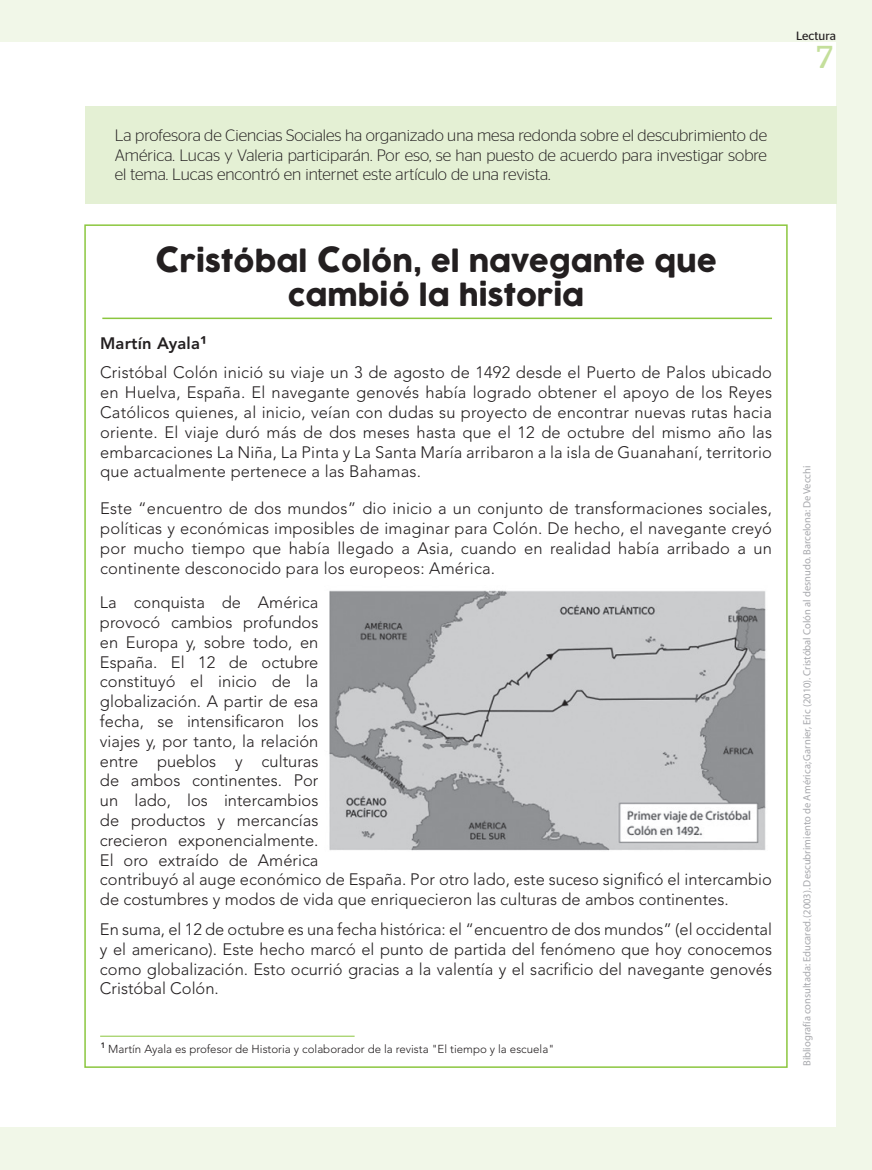
<style>
.page{position:relative;width:872px;height:1170px;background:#fff}
.page>*{position:absolute;margin:0;border:0;box-sizing:border-box;transform-origin:0 0}
.t1{font:31.65px "Stag";color:#c4df9b}
.t2{font:28.5px/34.2px "Cocogoose";color:#231f20;text-align:center}
.t3{font:300 16.5px/19.8px "Avenir LT Std";color:#231f20;text-align:justify}
.t4{font:300 16.5px/19.8px "Stag Sans";color:#231f20;text-align:justify}
.t5{font:12px "Stag Sans";color:#231f20}
.t6{font:300 11.55px "Avenir LT Std";color:#231f20}
.t7{font:10.5px "Myriad";color:#a8a9ad}
.s1{font-size:34.5px}
.s2{font-weight:800}
.s3{font-weight:800;font-size:18px}
</style>
<div class="page">
<div style="left:0;top:0;width:872px;height:1169px;background:#f1f7e8"></div>
<div style="left:0;top:43px;width:836px;height:1084px;background:#fff"></div>
<hr style="left:100px;top:1035px;width:254px;height:1px;background:#8bc63e">
<hr style="left:102px;top:317px;width:670px;height:2px;background:#8bc63e">
<div style="left:85px;top:106px;width:751px;height:98px;background:#e4f0d4"></div>
<img style="left:329px;top:590px;width:437px;height:261px">
<p class="t4" style="left:115px;top:125px;width:653px">La profesora de Ciencias Sociales ha organizado una mesa redonda sobre el descubrimiento de América. Lucas y Valeria participarán. Por eso, se han puesto de acuerdo para investigar sobre el tema. Lucas encontró en internet este artículo de una revista.</p>
<p class="t5" style="left:796px;top:29px;width:41px">Lectura</p>
<h1 class="t1" style="left:816px;top:38px;width:17px">7</h1>
<h2 class="t2" style="left:155px;top:246px;width:563px"><span class="s1">C</span>ristóbal <span class="s1">C</span>olón, el navegante que cambió la historia</h2>
<p class="t3" style="left:100px;top:328px;width:673px;line-height:29.5px"><span class="s2">Martín Ayala</span><span class="s3">¹<br></span>Cristóbal Colón inició su viaje un 3 de agosto de 1492 desde el Puerto de Palos ubicado</p>
<p class="t3" style="left:100px;top:382px;width:673px">en Huelva, España. El navegante genovés había logrado obtener el apoyo de los Reyes Católicos quienes, al inicio, veían con dudas su proyecto de encontrar nuevas rutas hacia oriente. El viaje duró más de dos meses hasta que el 12 de octubre del mismo año las embarcaciones La Niña, La Pinta y La Santa María arribaron a la isla de Guanahaní, territorio que actualmente pertenece a las Bahamas.</p>
<p class="t3" style="left:100px;top:498px;width:673px">Este “encuentro de dos mundos” dio inicio a un conjunto de transformaciones sociales, políticas y económicas imposibles de imaginar para Colón. De hecho, el navegante creyó por mucho tiempo que había llegado a Asia, cuando en realidad había arribado a un continente desconocido para los europeos: América.</p>
<p class="t3" style="left:100px;top:592px;width:673px;text-align:left">La conquista de América<br>provocó cambios profundos<br>en Europa y, sobre todo, en<br>España. El 12 de octubre<br>constituyó el inicio de la<br>globalización. A partir de esa<br>fecha, se intensificaron los<br>viajes y, por tanto, la relación<br>entre pueblos y culturas<br>de ambos continentes. Por<br>un lado, los intercambios<br>de productos y mercancías<br>crecieron exponencialmente.<br>El oro extraído de América<br>contribuyó al auge económico de España. Por otro lado, este suceso significó el intercambio de costumbres y modos de vida que enriquecieron las culturas de ambos continentes.</p>
<p class="t3" style="left:100px;top:919px;width:673px">En suma, el 12 de octubre es una fecha histórica: el “encuentro de dos mundos” (el occidental y el americano). Este hecho marcó el punto de partida del fenómeno que hoy conocemos como globalización. Esto ocurrió gracias a la valentía y el sacrificio del navegante genovés Cristóbal Colón.</p>
<p class="t6" style="left:101px;top:1041px;width:455px"><sup>1</sup> Martín Ayala es profesor de Historia y colaborador de la revista "El tiempo y la escuela"</p>
<p class="t7" style="left:801px;top:1065px;width:602px;rotate:-90deg">Bibliografía consultada: Educared. (2003). Descubrimiento de América; Garnier, Eric (2010). Cristóbal Colón al desnudo. Barcelona: De Vecchi</p>
</div>
